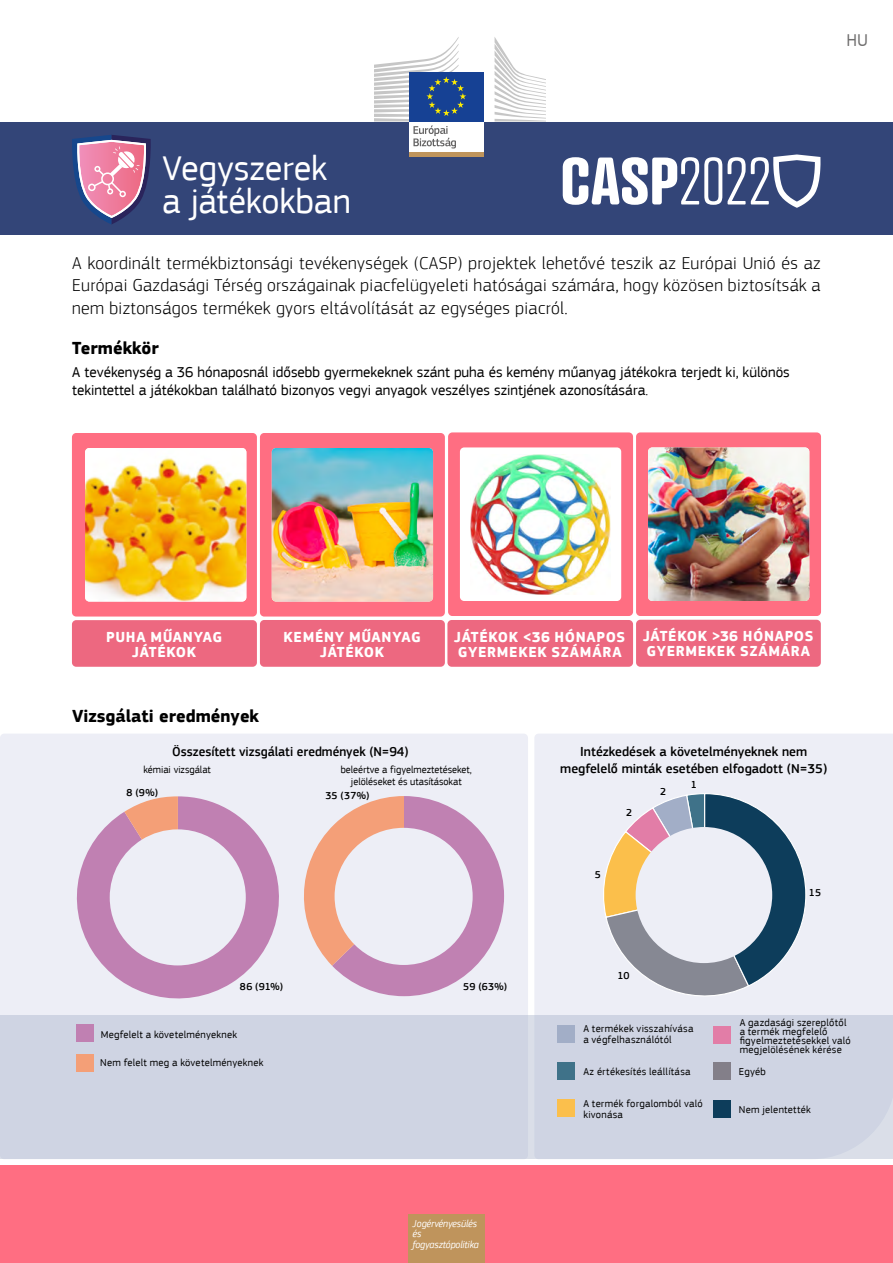
<style>
.page{position:relative;width:893px;height:1263px;background:#fff}
.page>*{position:absolute;margin:0;border:0;box-sizing:border-box;transform-origin:0 0}
.t1{font:36px/33px "EC Square Sans Pro";letter-spacing:-.005em;color:#fff}
.t2{font:300 18px/22.5px "EC Square Sans Pro";letter-spacing:.02em;color:#000;text-align:justify}
.t3{font:700 18px "EC Square Sans Pro";color:#000}
.t4{font:18px "EC Square Sans Pro";color:#706f6f}
.t5{font:15px/18px "EC Square Sans Pro";color:#000}
.t6{font:700 15px/15px "EC Square Sans Pro";letter-spacing:.045em;color:#fff;text-align:center}
.t7{font:500 13.5px/16.5px "EC Square Sans Pro";color:#000;text-align:center}
.t8{font:10.5px/9px "EC Square Sans Pro";letter-spacing:.02em;color:#000}
.t9{font:10.5px/12px "EC Square Sans Pro";color:#000;text-align:center}
.t10{font:italic 10.5px/10.5px "EC Square Sans Pro";letter-spacing:-.01em;color:#fff;scale:.93 1}
.t11{font:500 10.5px "EC Square Sans Pro";letter-spacing:.02em;color:#000}
</style>
<div class="page">
<div style="left:0;top:121px;width:893px;height:114px;background:#334578"></div>
<div style="left:0;top:1165px;width:893px;height:98px;background:#ff6e82"></div>
<div style="left:408px;top:1214px;width:77px;height:49px;background:#bf945c"></div>
<svg style="left:563px;top:157px;width:159px;height:48px"></svg>
<svg style="left:728px;top:154px;width:92px;height:54px"></svg>
<svg style="left:50px;top:121px;width:297px;height:103px"></svg>
<div style="left:72px;top:620px;width:185px;height:47px;background:#ed6880;border-radius:4px"></div>
<div style="left:260px;top:620px;width:185px;height:47px;background:#ed6880;border-radius:4px"></div>
<div style="left:447px;top:620px;width:186px;height:47px;background:#ed6880;border-radius:4px"></div>
<div style="left:636px;top:620px;width:185px;height:47px;background:#ed6880;border-radius:4px"></div>
<div style="left:0;top:734px;width:528px;height:425px;background:#edeef6;border-radius:4px"></div>
<div style="left:534px;top:734px;width:359px;height:282px;background:#edeef6"></div>
<div style="left:0;top:1016px;width:893px;height:143px;background:#cfd4e3"></div>
<div style="left:714px;top:1026px;width:17px;height:17px;background:#e27da7"></div>
<div style="left:557px;top:1025px;width:17px;height:17px;background:#a2aec7"></div>
<div style="left:557px;top:1100px;width:17px;height:17px;background:#fbbf4c"></div>
<div style="left:557px;top:1062px;width:17px;height:17px;background:#3f7289"></div>
<div style="left:713px;top:1062px;width:17px;height:17px;background:#837f89"></div>
<div style="left:714px;top:1100px;width:17px;height:17px;background:#0d3d5b"></div>
<div style="left:76px;top:1024px;width:17px;height:17px;background:#c080b2"></div>
<div style="left:76px;top:1054px;width:17px;height:17px;background:#f49f77"></div>
<svg style="left:76px;top:796px;width:203px;height:203px"></svg>
<svg style="left:124px;top:796px;width:54px;height:44px"></svg>
<svg style="left:304px;top:796px;width:200px;height:200px"></svg>
<div style="left:335px;top:828px;width:138px;height:137px;background:#edeef6;border-radius:50%"></div>
<svg style="left:599px;top:793px;width:208px;height:203px;background:#9aa0a6"></svg>
<div style="left:636px;top:827px;width:136px;height:136px;background:#edeef6;border-radius:50%"></div>
<div style="left:409px;top:120px;width:74px;height:33px;background:#fff"></div>
<hr style="left:409px;top:152px;width:74px;height:4px;background:#bf945b">
<svg style="left:495px;top:38px;width:51px;height:83px"></svg>
<div style="left:409px;top:72px;width:74px;height:49px;background:#164194"></div>
<svg style="left:374px;top:37px;width:92px;height:111px"></svg>
<div style="left:636px;top:432px;width:185px;height:184px;background:#ff6e82;border-radius:4px"></div>
<img style="left:648px;top:447px;width:161px;height:154px">
<div style="left:72px;top:433px;width:185px;height:183px;background:#ff6e82;border-radius:4px"></div>
<div style="left:260px;top:433px;width:185px;height:183px;background:#ff6e82;border-radius:4px"></div>
<img style="left:272px;top:448px;width:161px;height:153px">
<img style="left:85px;top:448px;width:161px;height:153px">
<div style="left:448px;top:432px;width:185px;height:184px;background:#ff6e82;border-radius:4px"></div>
<div style="left:460px;top:447px;width:161px;height:154px;background:#fff;border-radius:4px"></div>
<img style="left:471px;top:454px;width:140px;height:140px">
<h2 class="t4" style="left:846px;top:30px;width:23px">HU</h2>
<h1 class="t1" style="left:162px;top:152px;width:190px">Vegyszerek a játékokban</h1>
<p class="t2" style="left:72px;top:251px;width:750px">A koordinált termékbiztonsági tevékenységek (CASP) projektek lehetővé teszik az Európai Unió és az Európai Gazdasági Térség országainak piacfelügyeleti hatóságai számára, hogy közösen biztosítsák a nem biztonságos termékek gyors eltávolítását az egységes piacról.</p>
<h2 class="t3" style="left:72px;top:337px;width:88px">Termékkör</h2>
<h3 class="t5" style="left:72px;top:363px;width:719px">A tevékenység a 36 hónaposnál idősebb gyermekeknek szánt puha és kemény műanyag játékokra terjedt ki, különös tekintettel a játékokban található bizonyos vegyi anyagok veszélyes szintjének azonosítására.</h3>
<h3 class="t6" style="left:106px;top:630px;width:117px">PUHA MŰANYAG<br>JÁTÉKOK</h3>
<h3 class="t6" style="left:284px;top:630px;width:139px">KEMÉNY MŰANYAG<br>JÁTÉKOK</h3>
<h3 class="t6" style="left:454px;top:630px;width:173px;text-align:left">JÁTÉKOK &lt;36 HÓNAPOS<br>GYERMEKEK SZÁMÁRA</h3>
<h3 class="t6" style="left:643px;top:629px;width:172px;text-align:left">JÁTÉKOK &gt;36 HÓNAPOS<br>GYERMEKEK SZÁMÁRA</h3>
<h2 class="t3" style="left:72px;top:705px;width:188px">Vizsgálati eredmények</h2>
<p class="t7" style="left:172px;top:744px;width:238px">Összesített vizsgálati eredmények (N=94)</p>
<p class="t7" style="left:560px;top:744px;width:269px">Intézkedések a követelményeknek nem megfelelő minták esetében elfogadott (N=35)</p>
<p class="t9" style="left:143px;top:763px;width:69px">kémiai vizsgálat</p>
<p class="t9" style="left:341px;top:763px;width:133px">beleértve a figyelmeztetéseket, jelöléseket és utasításokat</p>
<p class="t11" style="left:691px;top:779px;width:8px">1</p>
<p class="t11" style="left:660px;top:786px;width:8px">2</p>
<p class="t11" style="left:127px;top:786px;width:33px">8 (9%)</p>
<p class="t11" style="left:325px;top:789px;width:45px">35 (37%)</p>
<p class="t11" style="left:240px;top:980px;width:45px">86 (91%)</p>
<p class="t11" style="left:463px;top:980px;width:45px">59 (63%)</p>
<p class="t11" style="left:595px;top:868px;width:8px">5</p>
<p class="t11" style="left:626px;top:807px;width:8px">2</p>
<p class="t11" style="left:617px;top:969px;width:14px">10</p>
<p class="t11" style="left:809px;top:887px;width:14px">15</p>
<p class="t8" style="left:101px;top:1030px;width:138px">Megfelelt a követelményeknek</p>
<p class="t8" style="left:100px;top:1058px;width:165px">Nem felelt meg a követelményeknek</p>
<p class="t10" style="left:412px;top:1218px;width:73px">Jogérvényesülés és fogyasztópolitika</p>
<p class="t8" style="left:583px;top:1023px;width:112px;line-height:10.5px">A termékek visszahívása a végfelhasználótól</p>
<p class="t8" style="left:740px;top:1018px;width:113px">A gazdasági szereplőtől a termék megfelelő figyelmeztetésekkel való megjelölésének kérése</p>
<p class="t8" style="left:583px;top:1067px;width:109px">Az értékesítés leállítása</p>
<p class="t8" style="left:739px;top:1067px;width:28px">Egyéb</p>
<p class="t8" style="left:739px;top:1105px;width:73px">Nem jelentették</p>
<p class="t8" style="left:583px;top:1098px;width:121px;line-height:10.5px">A termék forgalomból való kivonása</p>
</div>
